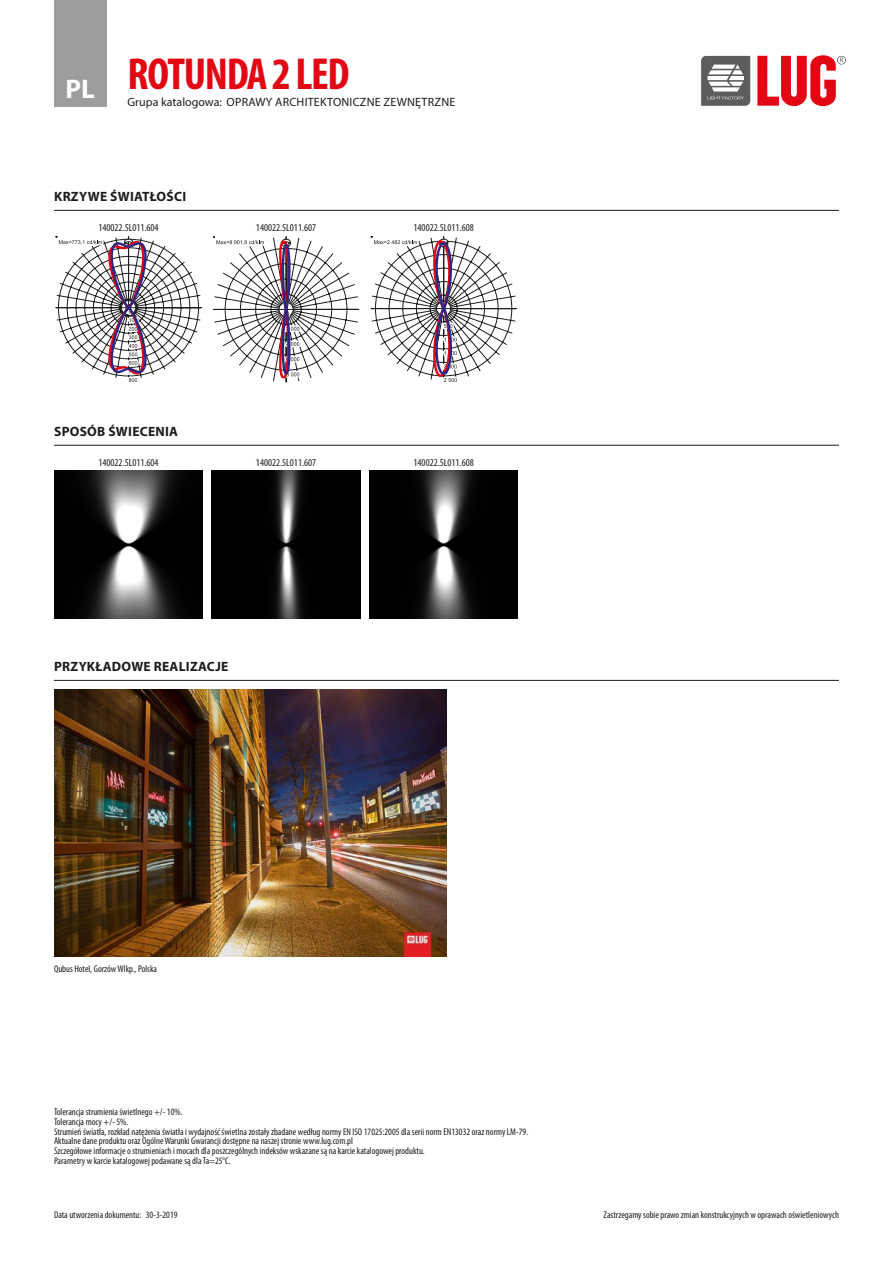
<style>
.page{position:relative;width:893px;height:1263px;background:#fff}
.page>*{position:absolute;margin:0;border:0;box-sizing:border-box;transform-origin:0 0}
.t1{font:700 condensed 45px "Myriad Pro";letter-spacing:-.03em;color:#e30613}
.t2{font:700 27px "Myriad Pro";color:#fff}
.Naglowek_sekcji{font:700 13.5px "Myriad Pro";letter-spacing:.02em;color:#1d1d1b}
.t3{font:12px "Myriad Pro";letter-spacing:.02em;color:#1d1d1b}
.Podpis_pod_zdjeciem{font:condensed 10.5px "Myriad Pro";color:#1d1d1b}
.Przypis{font:condensed 9.75px/9.8px "Myriad Pro";color:#1d1d1b}
</style>
<div class="page">
<div style="left:54px;top:0;width:52px;height:106px;background:#9d9d9c"></div>
<svg style="left:757px;top:55px;width:89px;height:51px"></svg>
<svg style="left:701px;top:56px;width:49px;height:50px"></svg>
<img style="left:54px;top:689px;width:392px;height:267px">
<hr style="left:54px;top:680px;width:785px;height:1px;background:#1d1d1b">
<hr style="left:54px;top:210px;width:785px;height:1px;background:#1d1d1b">
<svg style="left:56px;top:236px;width:146px;height:146px"></svg>
<svg style="left:213px;top:236px;width:146px;height:147px"></svg>
<svg style="left:371px;top:236px;width:146px;height:146px"></svg>
<hr style="left:54px;top:445px;width:785px;height:1px;background:#1d1d1b">
<img style="left:54px;top:470px;width:149px;height:149px">
<img style="left:212px;top:470px;width:148px;height:149px">
<img style="left:369px;top:470px;width:149px;height:149px">
<h2 class="t2" style="left:65px;top:71px;width:31px">PL</h2>
<h1 class="t1" style="left:128px;top:46px;width:224px">ROTUNDA 2 LED</h1>
<p class="t3" style="left:128px;top:95px;width:329px">Grupa katalogowa: OPRAWY ARCHITEKTONICZNE ZEWNĘTRZNE</p>
<p class="Naglowek_sekcji" style="left:54px;top:188px;width:134px">KRZYWE ŚWIATŁOŚCI</p>
<p class="Podpis_pod_zdjeciem" style="left:98px;top:221px;width:62px">140022.5L011.604</p>
<p class="Podpis_pod_zdjeciem" style="left:256px;top:221px;width:62px">140022.5L011.607</p>
<p class="Podpis_pod_zdjeciem" style="left:414px;top:221px;width:62px">140022.5L011.608</p>
<p class="Naglowek_sekcji" style="left:54px;top:423px;width:126px">SPOSÓB ŚWIECENIA</p>
<p class="Podpis_pod_zdjeciem" style="left:98px;top:456px;width:62px">140022.5L011.604</p>
<p class="Podpis_pod_zdjeciem" style="left:256px;top:456px;width:62px">140022.5L011.607</p>
<p class="Podpis_pod_zdjeciem" style="left:414px;top:456px;width:62px">140022.5L011.608</p>
<p class="Naglowek_sekcji" style="left:54px;top:658px;width:176px">PRZYKŁADOWE REALIZACJE</p>
<p class="Przypis" style="left:54px;top:964px;width:105px">Qubus Hotel, Gorzów Wlkp., Polska</p>
<p class="Przypis" style="left:54px;top:1107px;width:476px">Tolerancja strumienia świetlnego +/- 10%.<br>Tolerancja mocy +/- 5%.<br>Strumień światła, rozkład natężenia światła i wydajność świetlna zostały zbadane według normy EN ISO 17025:2005 dla serii norm EN13032 oraz normy LM-79.<br>Aktualne dane produktu oraz Ogólne Warunki Gwarancji dostępne na naszej stronie www.lug.com.pl<br>Szczegółowe informacje o strumieniach i mocach dla poszczególnych indeksów wskazane są na karcie katalogowej produktu.<br>Parametry w karcie katalogowej podawane są dla Ta=25°C.</p>
<p class="Przypis" style="left:54px;top:1210px;width:125px">Data utworzenia dokumentu: 30-3-2019</p>
<p class="Przypis" style="left:604px;top:1210px;width:237px">Zastrzegamy sobie prawo zmian konstrukcyjnych w oprawach oświetleniowych</p>
</div>
